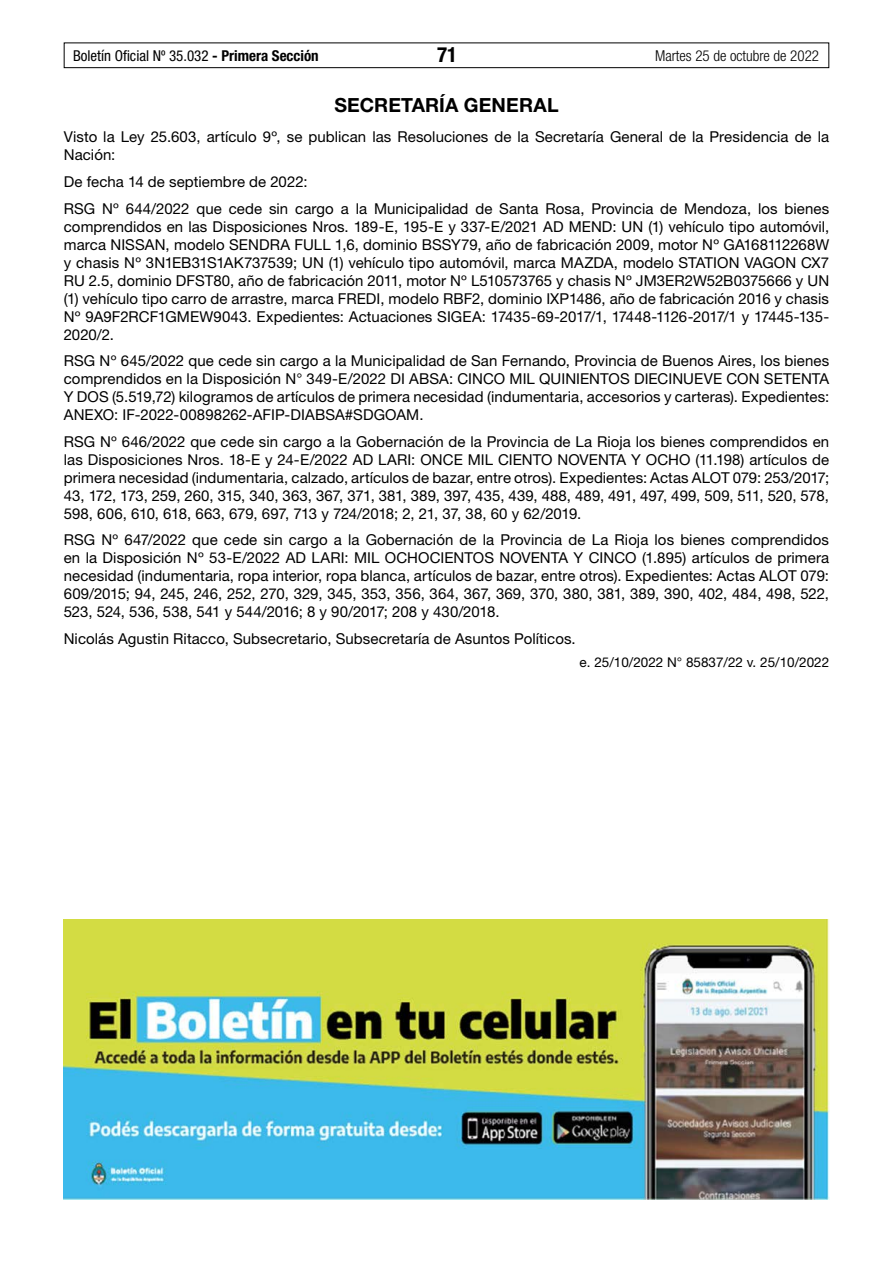
<style>
.page{position:relative;width:893px;height:1263px;background:#fff}
.page>*{position:absolute;margin:0;border:0;box-sizing:border-box;transform-origin:0 0}
.t1{font:700 condensed 21px "Helvetica Neue LT Std";color:#000}
.t2{font:700 19.5px "Helvetica Neue LT Std";letter-spacing:.005em;color:#000}
.t3{font:15px/18px "Helvetica Neue LT Std";letter-spacing:.005em;color:#000;text-align:justify}
.t4{font:condensed 15px "Helvetica Neue LT Std";color:#000}
.t5{font:300 condensed 15px "Helvetica Neue LT Std";color:#000}
.t6{font:13.5px "Helvetica Neue LT Std";color:#000}
.s1{font-weight:700}
</style>
<div class="page">
<div style="left:64px;top:43px;width:765px;height:25px;border:1px solid #000"></div>
<img style="left:64px;top:919px;width:765px;height:280px">
<p class="t4" style="left:73px;top:47px;width:247px">Boletín Oficial Nº 35.032 <span class="s1">- Primera Sección</span></p>
<h1 class="t1" style="left:437px;top:42px;width:22px">71</h1>
<p class="t5" style="left:655px;top:47px;width:165px">Martes 25 de octubre de 2022</p>
<h2 class="t2" style="left:334px;top:93px;width:226px">SECRETARÍA GENERAL</h2>
<p class="t3" style="left:64px;top:128px;width:767px">Visto la Ley 25.603, artículo 9º, se publican las Resoluciones de la Secretaría General de la Presidencia de la<br>Nación:</p>
<p class="t3" style="left:64px;top:168px;width:767px;line-height:26.5px">De fecha 14 de septiembre de 2022:<br>RSG Nº 644/2022 que cede sin cargo a la Municipalidad de Santa Rosa, Provincia de Mendoza, los bienes</p>
<p class="t3" style="left:64px;top:217px;width:767px">comprendidos en las Disposiciones Nros. 189-E, 195-E y 337-E/2021 AD MEND: UN (1) vehículo tipo automóvil, marca NISSAN, modelo SENDRA FULL 1,6, dominio BSSY79, año de fabricación 2009, motor Nº GA168112268W y chasis Nº 3N1EB31S1AK737539; UN (1) vehículo tipo automóvil, marca MAZDA, modelo STATION VAGON CX7<br>RU 2.5, dominio DFST80, año de fabricación 2011, motor Nº L510573765 y chasis Nº JM3ER2W52B0375666 y UN (1) vehículo tipo carro de arrastre, marca FREDI, modelo RBF2, dominio IXP1486, año de fabricación 2016 y chasis Nº 9A9F2RCF1GMEW9043. Expedientes: Actuaciones SIGEA: 17435-69-2017/1, 17448-1126-2017/1 y 17445-135- 2020/2.</p>
<p class="t3" style="left:64px;top:351px;width:767px">RSG Nº 645/2022 que cede sin cargo a la Municipalidad de San Fernando, Provincia de Buenos Aires, los bienes comprendidos en la Disposición N° 349-E/2022 DI ABSA: CINCO MIL QUINIENTOS DIECINUEVE CON SETENTA Y DOS (5.519,72) kilogramos de artículos de primera necesidad (indumentaria, accesorios y carteras). Expedientes:<br>ANEXO: IF-2022-00898262-AFIP-DIABSA#SDGOAM.</p>
<p class="t3" style="left:64px;top:432px;width:767px">RSG Nº 646/2022 que cede sin cargo a la Gobernación de la Provincia de La Rioja los bienes comprendidos en las Disposiciones Nros. 18-E y 24-E/2022 AD LARI: ONCE MIL CIENTO NOVENTA Y OCHO (11.198) artículos de primera necesidad (indumentaria, calzado, artículos de bazar, entre otros). Expedientes: Actas ALOT 079: 253/2017; 43, 172, 173, 259, 260, 315, 340, 363, 367, 371, 381, 389, 397, 435, 439, 488, 489, 491, 497, 499, 509, 511, 520, 578, 598, 606, 610, 618, 663, 679, 697, 713 y 724/2018; 2, 21, 37, 38, 60 y 62/2019.</p>
<p class="t3" style="left:64px;top:530px;width:767px">RSG Nº 647/2022 que cede sin cargo a la Gobernación de la Provincia de La Rioja los bienes comprendidos en la Disposición Nº 53-E/2022 AD LARI: MIL OCHOCIENTOS NOVENTA Y CINCO (1.895) artículos de primera necesidad (indumentaria, ropa interior, ropa blanca, artículos de bazar, entre otros). Expedientes: Actas ALOT 079:<br>609/2015; 94, 245, 246, 252, 270, 329, 345, 353, 356, 364, 367, 369, 370, 380, 381, 389, 390, 402, 484, 498, 522, 523, 524, 536, 538, 541 y 544/2016; 8 y 90/2017; 208 y 430/2018.</p>
<p class="t3" style="left:64px;top:629px;width:513px">Nicolás Agustin Ritacco, Subsecretario, Subsecretaría de Asuntos Políticos.</p>
<p class="t6" style="left:580px;top:654px;width:251px">e. 25/10/2022 N° 85837/22 v. 25/10/2022</p>
</div>
